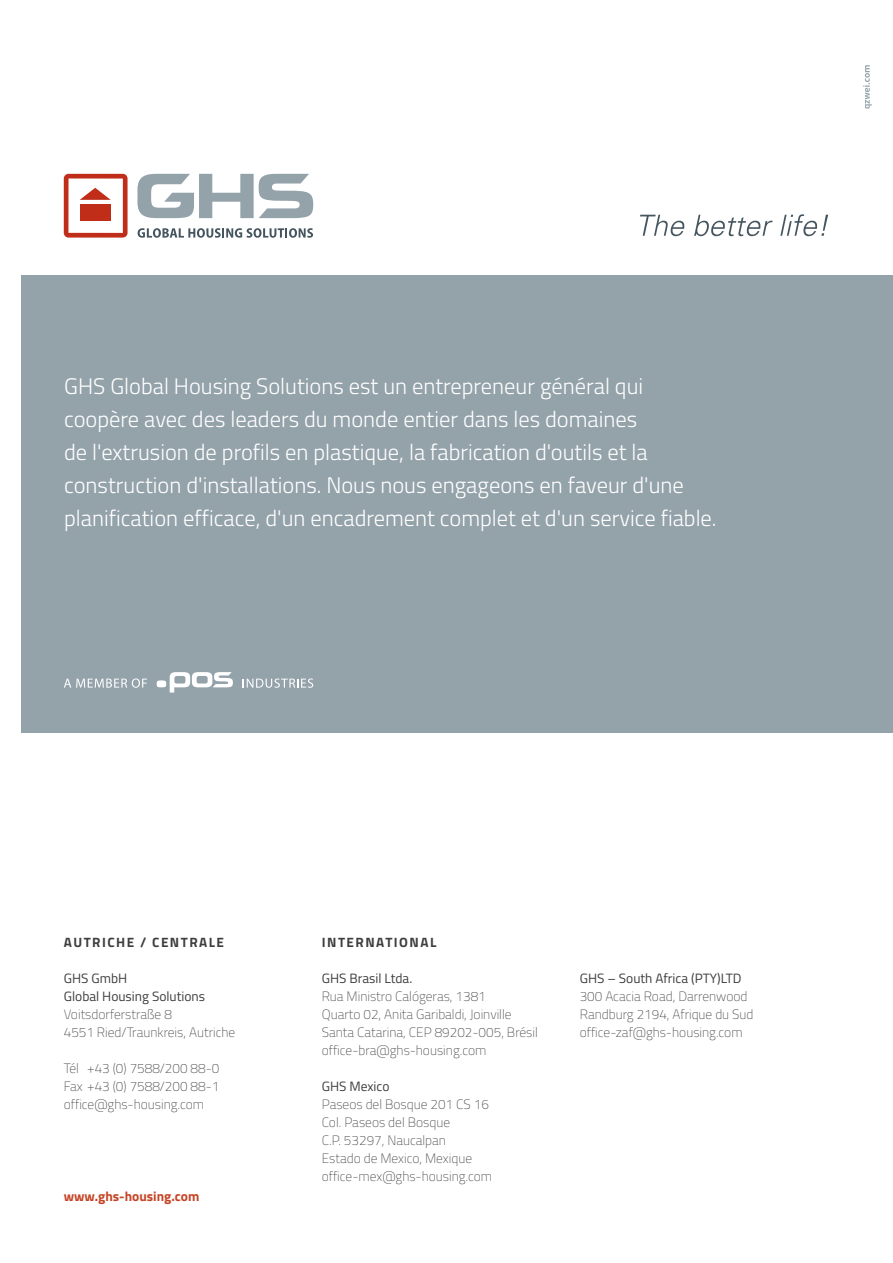
<style>
.page{position:relative;width:893px;height:1263px;background:#fff}
.page>*{position:absolute;margin:0;border:0;box-sizing:border-box;transform-origin:0 0}
.t1{font:300 22.5px/33px "Titillium";color:#fff}
.t2{font:100 13.5px/18px "Titillium";color:#3e3e3f}
.t3{font:13.5px/18px "Titillium";color:#3e3e3f}
.t4{font:700 13.5px "Titillium";letter-spacing:.11em;color:#3e3e3f}
.t5{font:700 13.5px "Titillium";color:#c54425}
</style>
<div class="page">
<div style="left:21px;top:275px;width:872px;height:458px;background:#94a2aa"></div>
<svg style="left:640px;top:215px;width:45px;height:21px"></svg>
<svg style="left:694px;top:215px;width:79px;height:21px"></svg>
<svg style="left:780px;top:214px;width:48px;height:22px"></svg>
<svg style="left:863px;top:65px;width:9px;height:44px"></svg>
<svg style="left:64px;top:174px;width:64px;height:64px"></svg>
<svg style="left:137px;top:174px;width:176px;height:44px"></svg>
<svg style="left:138px;top:228px;width:175px;height:10px"></svg>
<svg style="left:243px;top:678px;width:70px;height:10px"></svg>
<svg style="left:64px;top:678px;width:83px;height:10px"></svg>
<svg style="left:157px;top:672px;width:76px;height:20px"></svg>
<p class="t1" style="left:64px;top:369px;width:654px">GHS Global Housing Solutions est un entrepreneur général qui coopère avec des leaders du monde entier dans les domaines<br>de l'extrusion de profils en plastique, la fabrication d'outils et la construction d'installations. Nous nous engageons en faveur d'une planification efficace, d'un encadrement complet et d'un service fiable.</p>
<p class="t4" style="left:64px;top:932px;width:162px">AUTRICHE / CENTRALE</p>
<p class="t3" style="left:64px;top:968px;width:143px">GHS GmbH<br>Global Housing Solutions</p>
<p class="t2" style="left:64px;top:1004px;width:110px">Voitsdorferstraße 8</p>
<p class="t2" style="left:64px;top:1022px;width:173px">4551 Ried/Traunkreis, Autriche</p>
<p class="t2" style="left:64px;top:1058px;width:157px">Tél +43 (0) 7588/200 88-0</p>
<p class="t2" style="left:64px;top:1076px;width:157px">Fax +43 (0) 7588/200 88-1</p>
<p class="t2" style="left:64px;top:1094px;width:142px">office@ghs-housing.com</p>
<p class="t5" style="left:64px;top:1186px;width:137px">www.ghs-housing.com</p>
<p class="t4" style="left:322px;top:932px;width:116px">INTERNATIONAL</p>
<p class="t3" style="left:322px;top:968px;width:92px">GHS Brasil Ltda.</p>
<p class="t2" style="left:322px;top:986px;width:166px">Rua Ministro Calógeras, 1381</p>
<p class="t2" style="left:322px;top:1004px;width:191px">Quarto 02, Anita Garibaldi, Joinville</p>
<p class="t2" style="left:322px;top:1022px;width:218px">Santa Catarina, CEP 89202-005, Brésil office-bra@ghs-housing.com</p>
<p class="t3" style="left:322px;top:1076px;width:69px">GHS Mexico</p>
<p class="t2" style="left:322px;top:1094px;width:169px">Paseos del Bosque 201 CS 16</p>
<p class="t2" style="left:322px;top:1112px;width:130px">Col. Paseos del Bosque</p>
<p class="t2" style="left:322px;top:1130px;width:152px">C.P. 53297, Naucalpan<br>Estado de Mexico, Mexique</p>
<p class="t2" style="left:322px;top:1166px;width:172px">office-mex@ghs-housing.com</p>
<p class="t3" style="left:580px;top:968px;width:163px">GHS – South Africa (PTY)LTD</p>
<p class="t2" style="left:580px;top:986px;width:169px">300 Acacia Road, Darrenwood</p>
<p class="t2" style="left:580px;top:1004px;width:175px">Randburg 2194, Afrique du Sud</p>
<p class="t2" style="left:580px;top:1022px;width:164px">office-zaf@ghs-housing.com</p>
</div>
